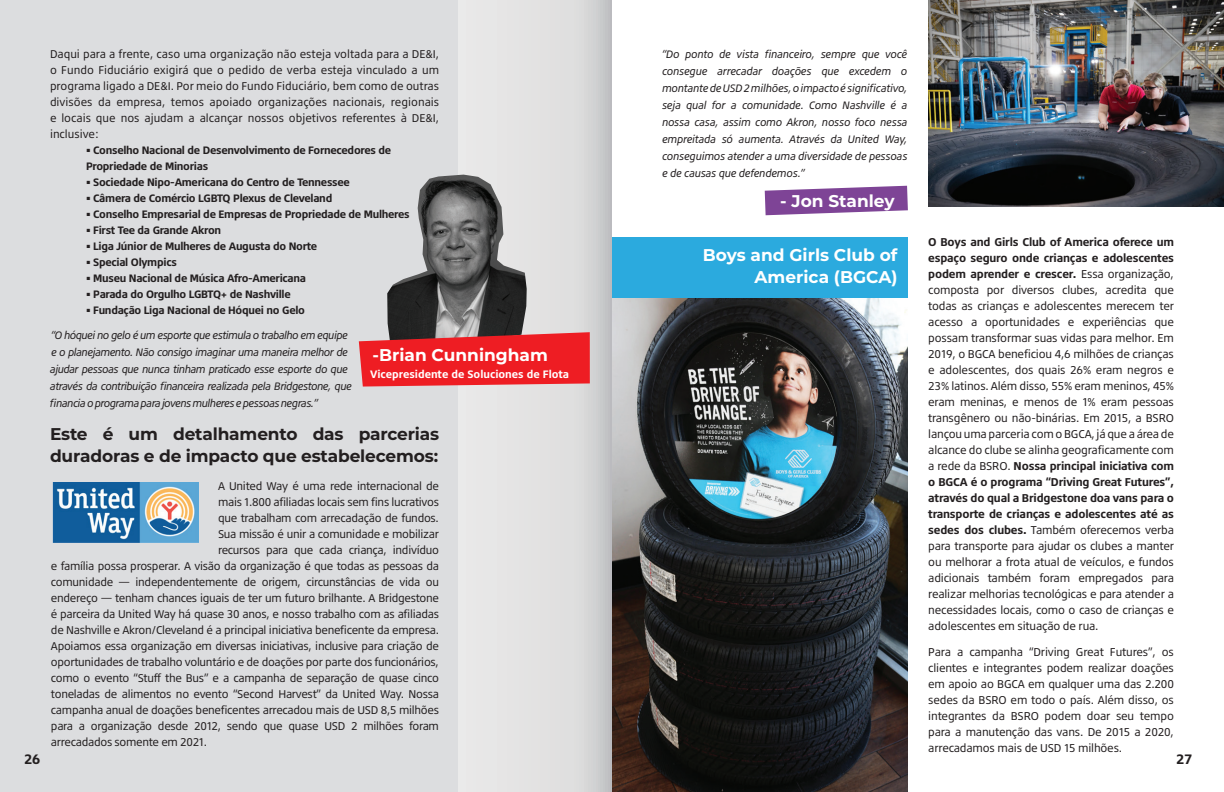
<style>
.page{position:relative;width:1224px;height:792px;background:#fff}
.page>*{position:absolute;margin:0;border:0;box-sizing:border-box;transform-origin:0 0}
.t1{font:700 17px/22px "Montserrat";letter-spacing:-.01em;color:#231f20}
.t2{font:700 17px/22px "Montserrat";color:#fff;text-align:right}
.t3{font:700 14px "Bridgestone Type";color:#231f20}
.t4{font:11.6px/16px "Bridgestone Type";letter-spacing:-.015em;color:#231f20;text-align:justify}
.t5{font:11.5px/16px "Bridgestone Type";letter-spacing:-.025em;color:#231f20;text-align:justify}
.t6{font:italic 11px/17px "Bridgestone Type";letter-spacing:-.05em;color:#231f20;text-align:justify}
.t7{font:700 11px/16px "Bridgestone Type";letter-spacing:-.025em;color:#231f20}
.t8{font:700 11px "Bridgestone Type";color:#fff}
.s1{font-weight:700}
</style>
<div class="page">
<svg style="left:458px;top:0;width:154px;height:792px;background:#dedede"></svg>
<div style="left:0;top:0;width:458px;height:792px;background:#dcdddf"></div>
<img style="left:612px;top:298px;width:296px;height:494px">
<svg style="left:765px;top:186px;width:143px;height:29px;background:#9261a6"></svg>
<img style="left:928px;top:0;width:296px;height:207px">
<img style="left:53px;top:482px;width:146px;height:60px">
<div style="left:612px;top:238px;width:296px;height:60px;background:#2baade"></div>
<img style="left:387px;top:175px;width:140px;height:157px">
<svg style="left:359px;top:332px;width:231px;height:55px;background:#e42e34"></svg>
<p class="t3" style="left:24px;top:750px;width:18px">26</p>
<p class="t5" style="left:50px;top:46px;width:391px">Daqui para a frente, caso uma organização não esteja voltada para a DE&amp;I, o Fundo Fiduciário exigirá que o pedido de verba esteja vinculado a um programa ligado a DE&amp;I. Por meio do Fundo Fiduciário, bem como de outras divisões da empresa, temos apoiado organizações nacionais, regionais e locais que nos ajudam a alcançar nossos objetivos referentes à DE&amp;I, inclusive:</p>
<p class="t7" style="left:86px;top:142px;width:307px">• Conselho Nacional de Desenvolvimento de Fornecedores de<br>Propriedade de Minorias</p>
<p class="t7" style="left:86px;top:174px;width:265px">• Sociedade Nipo-Americana do Centro de Tennessee</p>
<p class="t7" style="left:86px;top:190px;width:248px">• Câmera de Comércio LGBTQ Plexus de Cleveland</p>
<p class="t7" style="left:86px;top:206px;width:325px">• Conselho Empresarial de Empresas de Propriedade de Mulheres</p>
<p class="t7" style="left:86px;top:222px;width:137px">• First Tee da Grande Akron</p>
<p class="t7" style="left:86px;top:238px;width:233px">• Liga Júnior de Mulheres de Augusta do Norte</p>
<p class="t7" style="left:86px;top:254px;width:92px">• Special Olympics</p>
<p class="t7" style="left:86px;top:270px;width:222px">• Museu Nacional de Música Afro-Americana</p>
<p class="t7" style="left:86px;top:286px;width:206px">• Parada do Orgulho LGBTQ+ de Nashville</p>
<p class="t7" style="left:86px;top:302px;width:221px">• Fundação Liga Nacional de Hóquei no Gelo</p>
<p class="t6" style="left:50px;top:326px;width:304px;text-align:left">“O hóquei no gelo é um esporte que estimula o trabalho em equipe e o planejamento. Não consigo imaginar uma maneira melhor de ajudar pessoas que nunca tinham praticado esse esporte do que através da contribuição financeira realizada pela Bridgestone, que financia o programa para jovens mulheres e pessoas negras.”</p>
<h1 class="t2" style="left:373px;top:344px;width:177px">-Brian Cunningham</h1>
<p class="t8" style="left:370px;top:368px;width:201px">Vicepresidente de Soluciones de Flota</p>
<h1 class="t1" style="left:50px;top:422px;width:391px">Este é um detalhamento das parcerias duradoras e de impacto que estabelecemos:</h1>
<p class="t5" style="left:218px;top:478px;width:222px">A United Way é uma rede internacional de</p>
<p class="t5" style="left:218px;top:494px;width:223px">mais 1.800 afiliadas locais sem fins lucrativos</p>
<p class="t5" style="left:218px;top:510px;width:223px">que trabalham com arrecadação de fundos.</p>
<p class="t5" style="left:218px;top:526px;width:223px">Sua missão é unir a comunidade e mobilizar</p>
<p class="t5" style="left:218px;top:542px;width:222px">recursos para que cada criança, indivíduo</p>
<p class="t5" style="left:51px;top:558px;width:390px">e família possa prosperar. A visão da organização é que todas as pessoas da</p>
<p class="t5" style="left:51px;top:574px;width:390px">comunidade — independentemente de origem, circunstâncias de vida ou</p>
<p class="t5" style="left:51px;top:590px;width:389px">endereço — tenham chances iguais de ter um futuro brilhante. A Bridgestone</p>
<p class="t5" style="left:51px;top:606px;width:390px">é parceira da United Way há quase 30 anos, e nosso trabalho com as afiliadas</p>
<p class="t5" style="left:51px;top:622px;width:390px">de Nashville e Akron/Cleveland é a principal iniciativa beneficente da empresa.</p>
<p class="t5" style="left:51px;top:638px;width:390px">Apoiamos essa organização em diversas iniciativas, inclusive para criação de</p>
<p class="t5" style="left:51px;top:654px;width:389px">oportunidades de trabalho voluntário e de doações por parte dos funcionários,</p>
<p class="t5" style="left:51px;top:670px;width:389px">como o evento “Stuff the Bus” e a campanha de separação de quase cinco</p>
<p class="t5" style="left:51px;top:686px;width:390px">toneladas de alimentos no evento “Second Harvest” da United Way. Nossa</p>
<p class="t5" style="left:51px;top:702px;width:390px">campanha anual de doações beneficentes arrecadou mais de USD 8,5 milhões</p>
<p class="t5" style="left:51px;top:718px;width:389px">para a organização desde 2012, sendo que quase USD 2 milhões foram</p>
<p class="t5" style="left:51px;top:734px;width:158px">arrecadados somente em 2021.</p>
<p class="t6" style="left:662px;top:46px;width:247px">“Do ponto de vista financeiro, sempre que você consegue arrecadar doações que excedem o montante de USD 2 milhões, o impacto é significativo, seja qual for a comunidade. Como Nashville é a nossa casa, assim como Akron, nosso foco nessa empreitada só aumenta. Através da United Way, conseguimos atender a uma diversidade de pessoas e de causas que defendemos.”</p>
<h1 class="t2" style="left:780px;top:189px;width:116px">- Jon Stanley</h1>
<h1 class="t2" style="left:703px;top:243px;width:196px">Boys and Girls Club of<br>America (BGCA)</h1>
<p class="t4" style="left:928px;top:234px;width:247px"><span class="s1">O Boys and Girls Club of America oferece um espaço seguro onde crianças e adolescentes podem aprender e crescer.</span> Essa organização, composta por diversos clubes, acredita que todas as crianças e adolescentes merecem ter acesso a oportunidades e experiências que possam transformar suas vidas para melhor. Em 2019, o BGCA beneficiou 4,6 milhões de crianças e adolescentes, dos quais 26% eram negros e 23% latinos. Além disso, 55% eram meninos, 45% eram meninas, e menos de 1% eram pessoas transgênero ou não-binárias. Em 2015, a BSRO lançou uma parceria com o BGCA, já que a área de alcance do clube se alinha geograficamente com a rede da BSRO. <span class="s1">Nossa principal iniciativa com o BGCA é o programa “Driving Great Futures”, através do qual a Bridgestone doa vans para o transporte de crianças e adolescentes até as sedes dos clubes.</span> Também oferecemos verba para transporte para ajudar os clubes a manter ou melhorar a frota atual de veículos, e fundos adicionais também foram empregados para realizar melhorias tecnológicas e para atender a necessidades locais, como o caso de crianças e adolescentes em situação de rua.</p>
<p class="t4" style="left:928px;top:644px;width:247px">Para a campanha “Driving Great Futures”, os clientes e integrantes podem realizar doações em apoio ao BGCA em qualquer uma das 2.200 sedes da BSRO em todo o país. Além disso, os integrantes da BSRO podem doar seu tempo para a manutenção das vans. De 2015 a 2020, arrecadamos mais de USD 15 milhões.</p>
<p class="t3" style="left:1176px;top:750px;width:18px">27</p>
</div>
